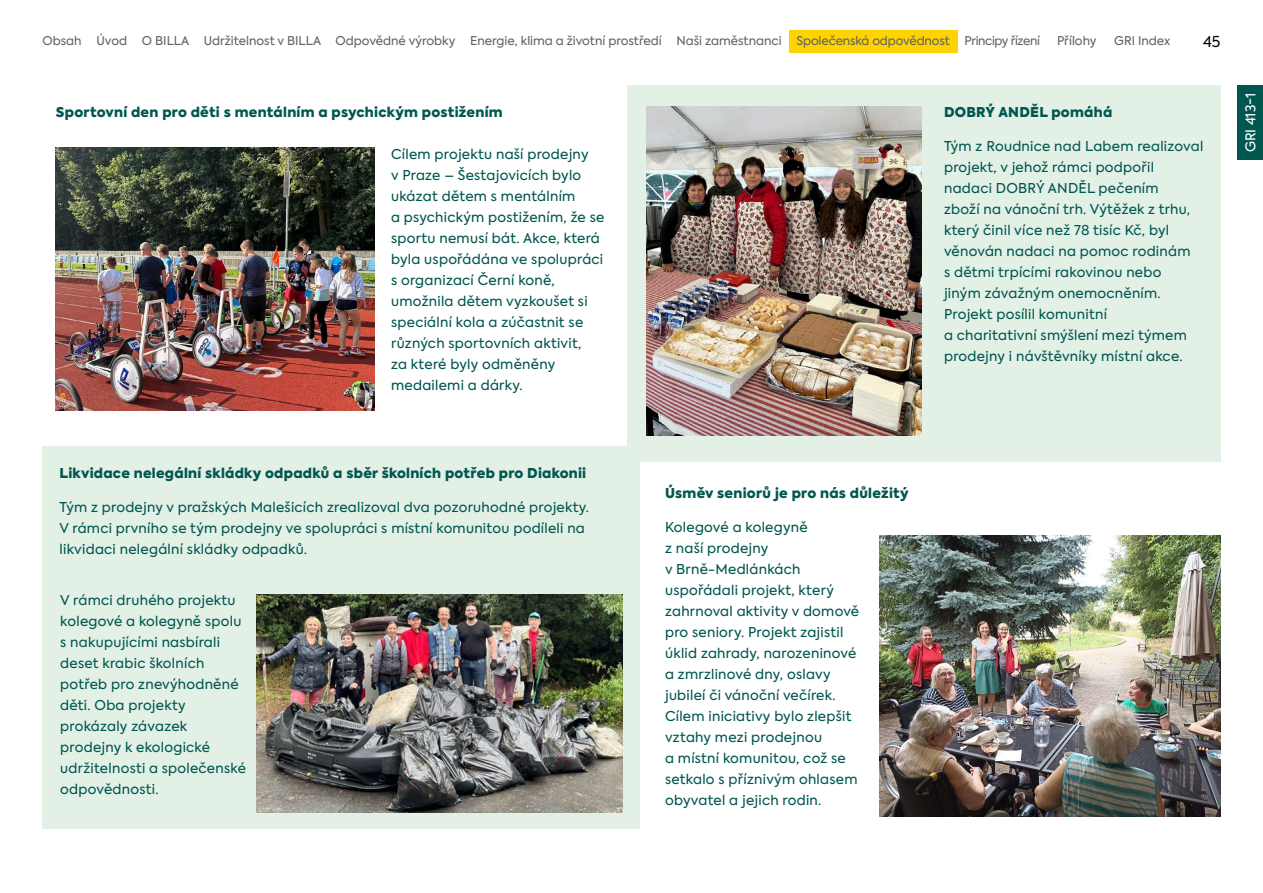
<style>
.page{position:relative;width:1263px;height:893px;background:#fff}
.page>*{position:absolute;margin:0;border:0;box-sizing:border-box;transform-origin:0 0}
.t1{font:15px "Axiforma";color:#000}
.t2{font:13.5px/21px "Axiforma";letter-spacing:.02em;color:#00574f}
.t3{font:900 13.5px "Axiforma";letter-spacing:.02em;color:#00574f}
.t4{font:13.5px "Axiforma";color:#fff}
.t5{font:12px "Axiforma";color:#646363}
</style>
<div class="page">
<div style="left:43px;top:446px;width:597px;height:383px;background:#e3f0e6"></div>
<div style="left:627px;top:85px;width:593px;height:376px;background:#e3f0e6"></div>
<img style="left:879px;top:535px;width:341px;height:281px">
<img style="left:257px;top:594px;width:366px;height:218px">
<img style="left:647px;top:106px;width:275px;height:329px">
<img style="left:56px;top:147px;width:318px;height:263px">
<div style="left:1237px;top:85px;width:26px;height:75px;background:#00574f"></div>
<div style="left:789px;top:30px;width:168px;height:23px;background:#ffd300"></div>
<p class="t5" style="left:43px;top:33px;width:999px">Obsah Úvod O BILLA Udržitelnost v BILLA Odpovědné výrobky Energie, klima a životní prostředí Naši zaměstnanci Společenská odpovědnost Principy řízení</p>
<p class="t5" style="left:1057px;top:33px;width:41px">Přílohy</p>
<p class="t5" style="left:1114px;top:33px;width:58px">GRI Index</p>
<p class="t1" style="left:1203px;top:32px;width:19px">45</p>
<p class="t3" style="left:56px;top:102px;width:448px">Sportovní den pro děti s mentálním a psychickým postižením</p>
<p class="t2" style="left:391px;top:144px;width:215px">Cílem projektu naší prodejny<br>v Praze – Šestajovicích bylo ukázat dětem s mentálním<br>a psychickým postižením, že se sportu nemusí bát. Akce, která byla uspořádána ve spolupráci s organizací Černí koně, umožnila dětem vyzkoušet si speciální kola a zúčastnit se různých sportovních aktivit,<br>za které byly odměněny medailemi a dárky.</p>
<p class="t3" style="left:944px;top:102px;width:170px">DOBRÝ ANDĚL pomáhá</p>
<p class="t2" style="left:944px;top:136px;width:261px">Tým z Roudnice nad Labem realizoval projekt, v jehož rámci podpořil nadaci DOBRÝ ANDĚL pečením<br>zboží na vánoční trh. Výtěžek z trhu, který činil více než 78 tisíc Kč, byl věnován nadaci na pomoc rodinám<br>s dětmi trpícími rakovinou nebo<br>jiným závažným onemocněním.<br>Projekt posílil komunitní<br>a charitativní smýšlení mezi týmem prodejny i návštěvníky místní akce.</p>
<p class="t4" style="left:1242px;top:152px;width:61px;rotate:-90deg">GRI 413-1</p>
<p class="t3" style="left:60px;top:464px;width:528px">Likvidace nelegální skládky odpadků a sběr školních potřeb pro Diakonii</p>
<p class="t2" style="left:60px;top:497px;width:531px">Tým z prodejny v pražských Malešicích zrealizoval dva pozoruhodné projekty.<br>V rámci prvního se tým prodejny ve spolupráci s místní komunitou podíleli na likvidaci nelegální skládky odpadků.</p>
<p class="t2" style="left:60px;top:590px;width:187px">V rámci druhého projektu kolegové a kolegyně spolu s nakupujícími nasbírali deset krabic školních potřeb pro znevýhodněné děti. Oba projekty prokázaly závazek prodejny k ekologické udržitelnosti a společenské odpovědnosti.</p>
<p class="t3" style="left:665px;top:484px;width:245px">Úsměv seniorů je pro nás důležitý</p>
<p class="t2" style="left:665px;top:517px;width:196px">Kolegové a kolegyně<br>z naší prodejny<br>v Brně-Medlánkách uspořádali projekt, který zahrnoval aktivity v domově pro seniory. Projekt zajistil úklid zahrady, narozeninové a zmrzlinové dny, oslavy jubileí či vánoční večírek.<br>Cílem iniciativy bylo zlepšit vztahy mezi prodejnou<br>a místní komunitou, což se setkalo s příznivým ohlasem obyvatel a jejich rodin.</p>
</div>
